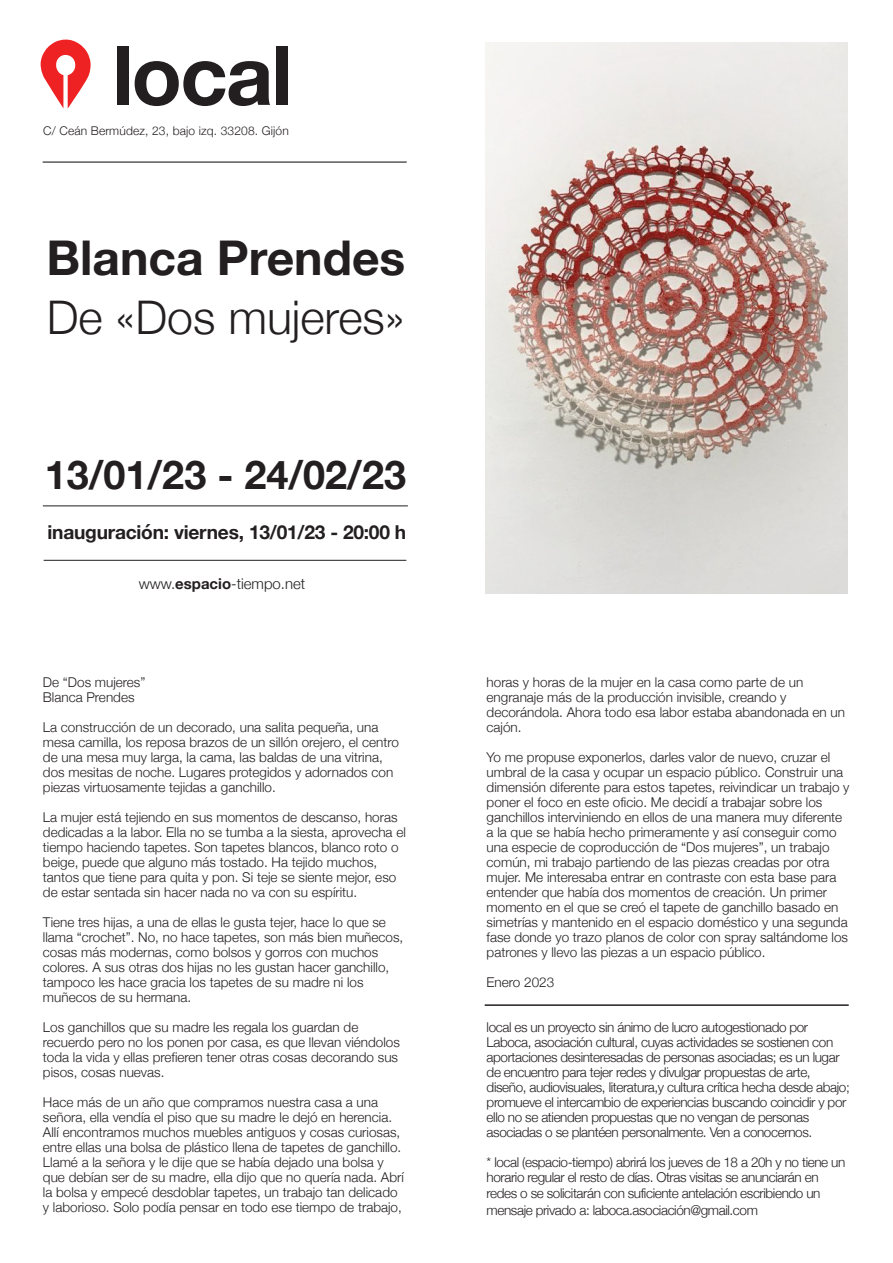
<style>
.page{position:relative;width:893px;height:1263px;background:#fff}
.page>*{position:absolute;margin:0;border:0;box-sizing:border-box;transform-origin:0 0}
.t1{font:700 47.85px "Helvetica Neue";color:#231f20}
.t2{font:300 46.35px "Helvetica Neue";color:#231f20}
.t3{font:700 39.6px "Helvetica Neue";color:#231f20}
.t4{font:700 19.2px "Helvetica Neue";letter-spacing:-.01em;color:#231f20}
.t5{font:300 15px "Helvetica Neue";color:#231f20}
.t6{font:300 13.5px/15px "Helvetica Neue";color:#231f20}
.t7{font:300 13.5px/15px "Helvetica Neue";letter-spacing:-.03em;color:#231f20}
.t8{font:300 12px "Helvetica Neue";letter-spacing:.01em;color:#231f20}
.s1{font-weight:700}
</style>
<div class="page">
<hr style="left:43px;top:162px;width:364px;height:1px;background:#231f20">
<div style="left:117px;top:46px;width:11px;height:59px;background:#231f20"></div>
<svg style="left:135px;top:61px;width:135px;height:45px"></svg>
<div style="left:276px;top:46px;width:12px;height:59px;background:#231f20"></div>
<svg style="left:41px;top:40px;width:50px;height:68px"></svg>
<hr style="left:485px;top:1004px;width:364px;height:2px;background:#231f20">
<hr style="left:43px;top:505px;width:365px;height:1px;background:#231f20">
<hr style="left:44px;top:560px;width:362px;height:1px;background:#231f20">
<img style="left:485px;top:43px;width:362px;height:550px">
<p class="t8" style="left:43px;top:121px;width:247px">C/ Ceán Bermúdez, 23, bajo izq. 33208. Gijón</p>
<h1 class="t1" style="left:46px;top:220px;width:361px">Blanca Prendes</h1>
<h2 class="t2" style="left:47px;top:280px;width:359px">De «Dos mujeres»</h2>
<h3 class="t3" style="left:45px;top:444px;width:363px">13/01/23 - 24/02/23</h3>
<h3 class="t4" style="left:48px;top:517px;width:360px">inauguración: viernes, 13/01/23 - 20:00 h</h3>
<p class="t5" style="left:139px;top:572px;width:168px">www.<span class="s1">espacio</span>-tiempo.net</p>
<p class="t6" style="left:43px;top:674px;width:104px">De “Dos mujeres”<br>Blanca Prendes</p>
<p class="t6" style="left:43px;top:719px;width:357px">La construcción de un decorado, una salita pequeña, una mesa camilla, los reposa brazos de un sillón orejero, el centro de una mesa muy larga, la cama, las baldas de una vitrina, dos mesitas de noche. Lugares protegidos y adornados con piezas virtuosamente tejidas a ganchillo.</p>
<p class="t6" style="left:43px;top:809px;width:364px">La mujer está tejiendo en sus momentos de descanso, horas dedicadas a la labor. Ella no se tumba a la siesta, aprovecha el tiempo haciendo tapetes. Son tapetes blancos, blanco roto o beige, puede que alguno más tostado. Ha tejido muchos, tantos que tiene para quita y pon. Si teje se siente mejor, eso de estar sentada sin hacer nada no va con su espíritu.</p>
<p class="t6" style="left:43px;top:914px;width:362px">Tiene tres hijas, a una de ellas le gusta tejer, hace lo que se llama “crochet”. No, no hace tapetes, son más bien muñecos, cosas más modernas, como bolsos y gorros con muchos colores. A sus otras dos hijas no les gustan hacer ganchillo, tampoco les hace gracia los tapetes de su madre ni los muñecos de su hermana.</p>
<p class="t6" style="left:43px;top:1019px;width:358px">Los ganchillos que su madre les regala los guardan de recuerdo pero no los ponen por casa, es que llevan viéndolos toda la vida y ellas prefieren tener otras cosas decorando sus pisos, cosas nuevas.</p>
<p class="t6" style="left:43px;top:1094px;width:362px">Hace más de un año que compramos nuestra casa a una señora, ella vendía el piso que su madre le dejó en herencia.<br>Allí encontramos muchos muebles antiguos y cosas curiosas, entre ellas una bolsa de plástico llena de tapetes de ganchillo.<br>Llamé a la señora y le dije que se había dejado una bolsa y que debían ser de su madre, ella dijo que no quería nada. Abrí la bolsa y empecé desdoblar tapetes, un trabajo tan delicado y laborioso. Solo podía pensar en todo ese tiempo de trabajo,</p>
<p class="t6" style="left:487px;top:674px;width:360px">horas y horas de la mujer en la casa como parte de un engranaje más de la producción invisible, creando y decorándola. Ahora todo esa labor estaba abandonada en un cajón.</p>
<p class="t6" style="left:487px;top:749px;width:364px">Yo me propuse exponerlos, darles valor de nuevo, cruzar el umbral de la casa y ocupar un espacio público. Construir una dimensión diferente para estos tapetes, reivindicar un trabajo y poner el foco en este oficio. Me decidí a trabajar sobre los ganchillos interviniendo en ellos de una manera muy diferente a la que se había hecho primeramente y así conseguir como una especie de coproducción de “Dos mujeres”, un trabajo común, mi trabajo partiendo de las piezas creadas por otra mujer. Me interesaba entrar en contraste con esta base para entender que había dos momentos de creación. Un primer momento en el que se creó el tapete de ganchillo basado en simetrías y mantenido en el espacio doméstico y una segunda fase donde yo trazo planos de color con spray saltándome los patrones y llevo las piezas a un espacio público.</p>
<p class="t6" style="left:487px;top:974px;width:69px">Enero 2023</p>
<p class="t7" style="left:487px;top:1019px;width:365px">local es un proyecto sin ánimo de lucro autogestionado por Laboca, asociación cultural, cuyas actividades se sostienen con aportaciones desinteresadas de personas asociadas; es un lugar de encuentro para tejer redes y divulgar propuestas de arte, diseño, audiovisuales, literatura,y cultura crítica hecha desde abajo; promueve el intercambio de experiencias buscando coincidir y por ello no se atienden propuestas que no vengan de personas asociadas o se plantéen personalmente. Ven a conocernos.</p>
<p class="t7" style="left:487px;top:1153px;width:360px;line-height:15.8px">* local (espacio-tiempo) abrirá los jueves de 18 a 20h y no tiene un horario regular el resto de días. Otras visitas se anunciarán en redes o se solicitarán con suficiente antelación escribiendo un mensaje privado a: laboca.asociación@gmail.com</p>
</div>
